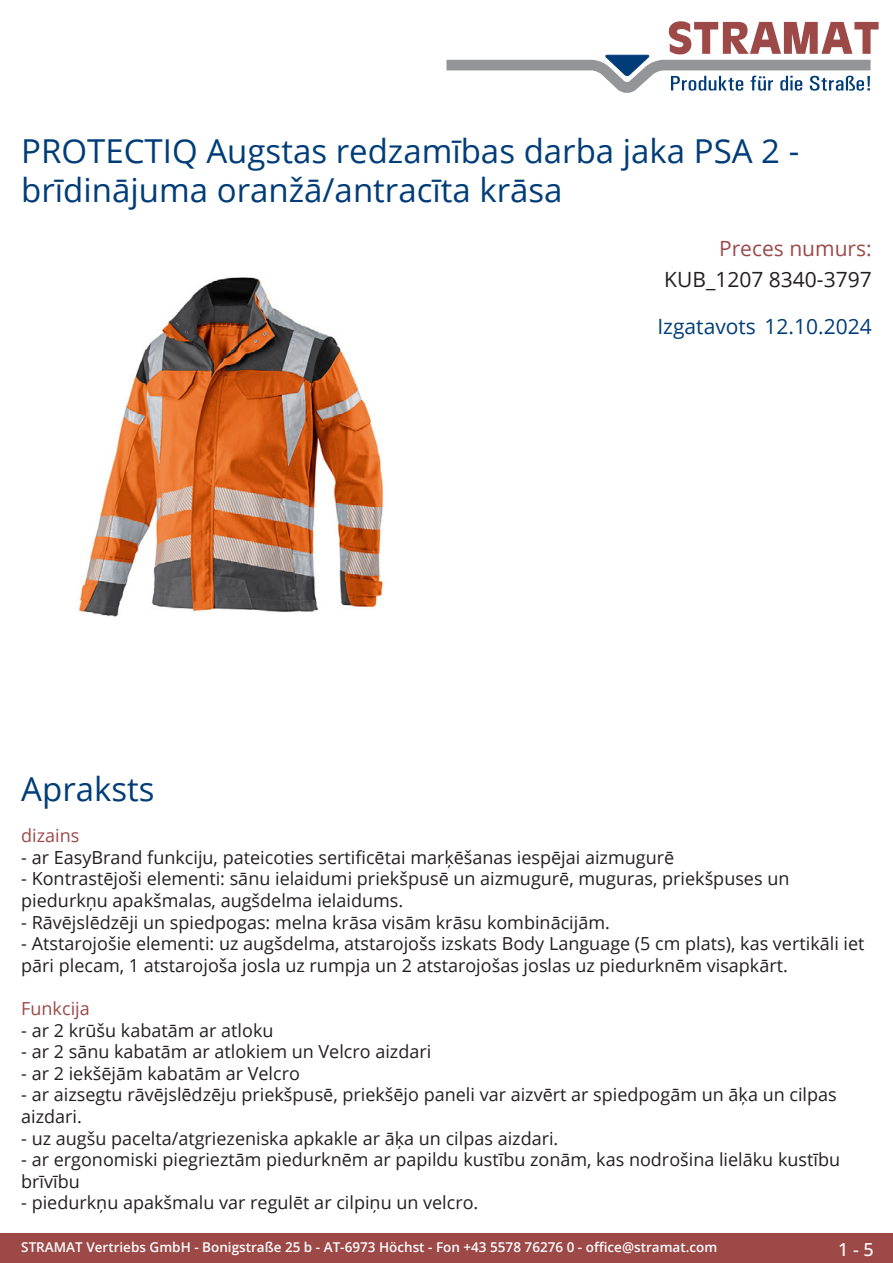
<style>
.page{position:relative;width:893px;height:1263px;background:#fff}
.page>*{position:absolute;margin:0;border:0;box-sizing:border-box;transform-origin:0 0}
.Produkttitel{font:33px/39.6px "Open Sans";color:#003d78}
.Erstellungsdatum{font:21px "Open Sans";color:#003d78}
.TechDaten_Inhalt{font:21px "Open Sans";color:#231f20}
.TechDaten_Überschrif{font:21px "Open Sans";color:#9c4948}
.Beschreibung_Text{font:18px/21.6px "Open Sans";color:#231f20}
.Beschreibung_Text-2{font:18px "Open Sans";color:#9c4948}
.t1{font:500 18px "Open Sans";color:#fff}
.t2{font:600 13.5px "Open Sans";color:#fff}
</style>
<div class="page">
<div style="left:0;top:1233px;width:893px;height:30px;background:#9c4948"></div>
<svg style="left:446px;top:21px;width:433px;height:72px"></svg>
<img style="left:79px;top:277px;width:304px;height:340px">
<p class="Produkttitel" style="left:21px;top:130px;width:780px">PROTECTIQ Augstas redzamības darba jaka PSA 2 - brīdinājuma oranžā/antracīta krāsa</p>
<p class="TechDaten_Überschrif" style="left:719px;top:234px;width:154px">Preces numurs:</p>
<p class="TechDaten_Inhalt" style="left:664px;top:265px;width:209px">KUB_1207 8340-3797</p>
<p class="Erstellungsdatum" style="left:657px;top:312px;width:216px">Izgatavots 12.10.2024</p>
<p class="Produkttitel" style="left:21px;top:768px;width:135px">Apraksts</p>
<p class="Beschreibung_Text-2" style="left:21px;top:823px;width:60px">dizains</p>
<p class="Beschreibung_Text" style="left:21px;top:846px;width:654px">- ar EasyBrand funkciju, pateicoties sertificētai marķēšanas iespējai aizmugurē</p>
<p class="Beschreibung_Text" style="left:21px;top:867px;width:770px">- Kontrastējoši elementi: sānu ielaidumi priekšpusē un aizmugurē, muguras, priekšpuses un piedurkņu apakšmalas, augšdelma ielaidums.</p>
<p class="Beschreibung_Text" style="left:21px;top:911px;width:590px">- Rāvējslēdzēji un spiedpogas: melna krāsa visām krāsu kombinācijām.</p>
<p class="Beschreibung_Text" style="left:21px;top:932px;width:845px">- Atstarojošie elementi: uz augšdelma, atstarojošs izskats Body Language (5 cm plats), kas vertikāli iet pāri plecam, 1 atstarojoša josla uz rumpja un 2 atstarojošas joslas uz piedurknēm visapkārt.</p>
<p class="Beschreibung_Text-2" style="left:21px;top:996px;width:70px">Funkcija</p>
<p class="Beschreibung_Text" style="left:21px;top:1019px;width:254px">- ar 2 krūšu kabatām ar atloku</p>
<p class="Beschreibung_Text" style="left:21px;top:1040px;width:412px">- ar 2 sānu kabatām ar atlokiem un Velcro aizdari</p>
<p class="Beschreibung_Text" style="left:21px;top:1062px;width:280px">- ar 2 iekšējām kabatām ar Velcro</p>
<p class="Beschreibung_Text" style="left:21px;top:1083px;width:817px">- ar aizsegtu rāvējslēdzēju priekšpusē, priekšējo paneli var aizvērt ar spiedpogām un āķa un cilpas aizdari.</p>
<p class="Beschreibung_Text" style="left:21px;top:1127px;width:539px">- uz augšu pacelta/atgriezeniska apkakle ar āķa un cilpas aizdari.</p>
<p class="Beschreibung_Text" style="left:21px;top:1148px;width:820px">- ar ergonomiski piegrieztām piedurknēm ar papildu kustību zonām, kas nodrošina lielāku kustību brīvību</p>
<p class="Beschreibung_Text" style="left:21px;top:1191px;width:459px">- piedurkņu apakšmalu var regulēt ar cilpiņu un velcro.</p>
<p class="t2" style="left:21px;top:1238px;width:698px">STRAMAT Vertriebs GmbH - Bonigstraße 25 b - AT-6973 Höchst - Fon +43 5578 76276 0 - office@stramat.com</p>
<p class="t1" style="left:838px;top:1237px;width:37px">1 - 5</p>
</div>
